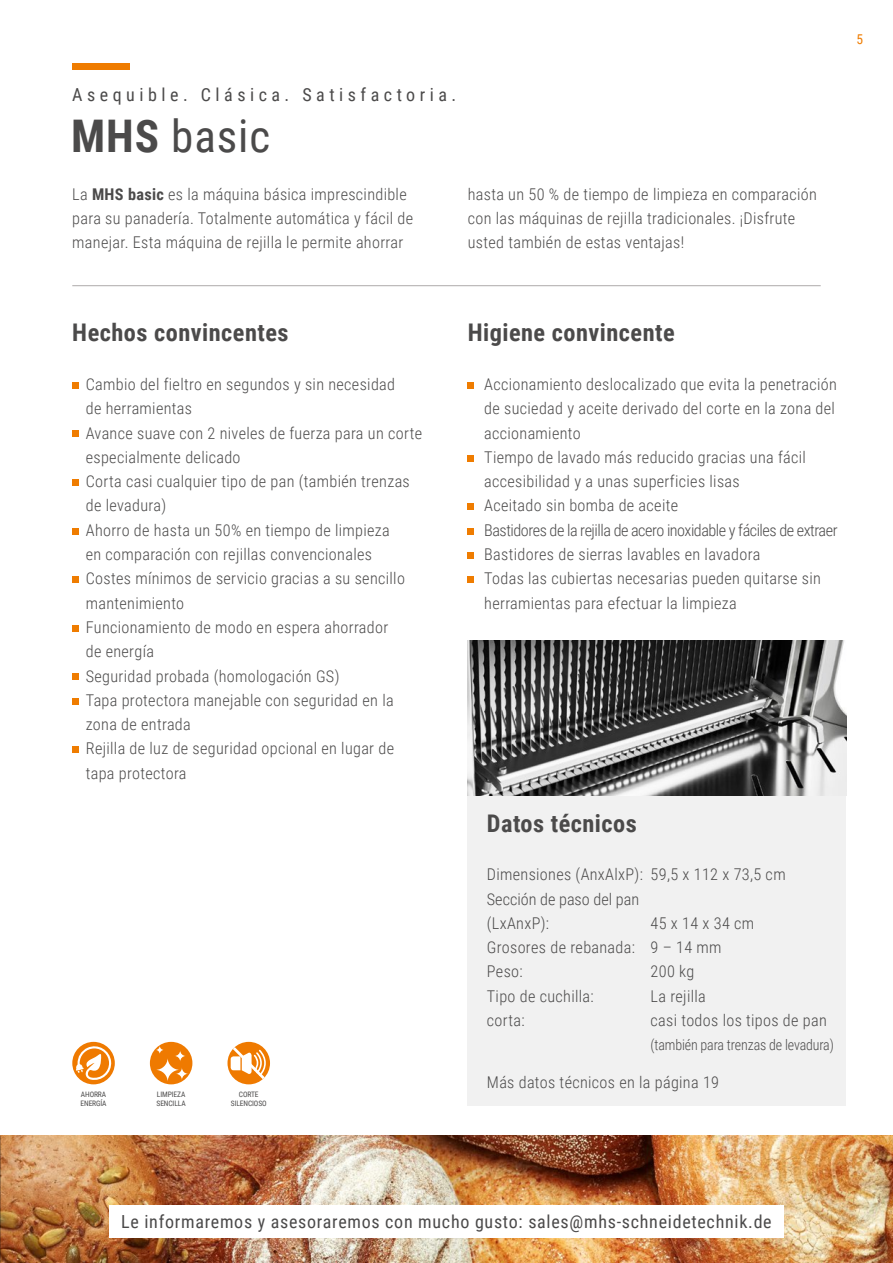
<style>
.page{position:relative;width:893px;height:1263px;background:#fff}
.page>*{position:absolute;margin:0;border:0;box-sizing:border-box;transform-origin:0 0}
.t1{font:45px "Roboto Condensed";letter-spacing:.02em;color:#4b4a4a}
.t2{font:700 24.3px "Roboto Condensed";letter-spacing:.02em;color:#4b4a4a}
.t3{font:18px "Roboto Condensed";letter-spacing:.04em;color:#4b4a4a}
.t4{font:18px "Roboto Condensed";letter-spacing:.25em;color:#4b4a4a}
.t5{font:300 16.2px/24.3px "Roboto Condensed";letter-spacing:.02em;color:#4b4a4a}
.t6{font:300 14.7px "Roboto Condensed";letter-spacing:-.01em;color:#4b4a4a;scale:.95 1}
.t7{font:13.5px "Roboto Condensed";color:#ef7c00}
.t8{font:7.5px/9px "Roboto Condensed";letter-spacing:-.015em;color:#4b4a4a}
.s1{font-weight:700}
</style>
<div class="page">
<img style="left:0;top:1135px;width:893px;height:128px">
<div style="left:468px;top:795px;width:378px;height:311px;background:#f1f1f1"></div>
<img style="left:468px;top:640px;width:378px;height:155px">
<svg style="left:72px;top:1042px;width:43px;height:42px"></svg>
<svg style="left:76px;top:1043px;width:36px;height:39px"></svg>
<div style="left:150px;top:1042px;width:42px;height:42px;background:#ef7a00;border-radius:50%"></div>
<svg style="left:156px;top:1046px;width:8px;height:8px"></svg>
<svg style="left:174px;top:1050px;width:12px;height:12px"></svg>
<svg style="left:156px;top:1058px;width:24px;height:24px"></svg>
<svg style="left:175px;top:1067px;width:14px;height:13px"></svg>
<div style="left:227px;top:1042px;width:43px;height:42px;background:#ef7a00;border-radius:50%"></div>
<svg style="left:231px;top:1047px;width:35px;height:32px"></svg>
<div style="left:72px;top:64px;width:58px;height:6px;background:#ef7c00"></div>
<div style="left:72px;top:382px;width:7px;height:6px;background:#ef7c00"></div>
<div style="left:72px;top:431px;width:7px;height:6px;background:#ef7c00"></div>
<div style="left:72px;top:479px;width:7px;height:7px;background:#ef7c00"></div>
<div style="left:72px;top:528px;width:7px;height:6px;background:#ef7c00"></div>
<div style="left:72px;top:576px;width:7px;height:7px;background:#ef7c00"></div>
<div style="left:72px;top:625px;width:7px;height:6px;background:#ef7c00"></div>
<div style="left:72px;top:674px;width:7px;height:6px;background:#ef7c00"></div>
<div style="left:72px;top:698px;width:7px;height:6px;background:#ef7c00"></div>
<div style="left:72px;top:747px;width:7px;height:6px;background:#ef7c00"></div>
<svg style="left:468px;top:382px;width:6px;height:6px"></svg>
<svg style="left:468px;top:455px;width:6px;height:6px"></svg>
<svg style="left:468px;top:504px;width:6px;height:6px"></svg>
<svg style="left:468px;top:528px;width:6px;height:6px"></svg>
<svg style="left:468px;top:552px;width:6px;height:6px"></svg>
<div style="left:468px;top:576px;width:6px;height:7px;background:#ef7c00"></div>
<div style="left:109px;top:1205px;width:675px;height:32px;background:#fff"></div>
<hr style="left:72px;top:285px;width:749px;height:1px;background:#adaaaa">
<p class="t4" style="left:72px;top:82px;width:385px">Asequible. Clásica. Satisfactoria.</p>
<h1 class="t1" style="left:71px;top:105px;width:200px"><span class="s1">MHS</span> basic</h1>
<p class="t5" style="left:72px;top:181px;width:342px">La <span class="s1">MHS basic</span> es la máquina básica imprescindible para su panadería. Totalmente automática y fácil de manejar. Esta máquina de rejilla le permite ahorrar</p>
<p class="t5" style="left:468px;top:181px;width:351px">hasta un 50 % de tiempo de limpieza en comparación con las máquinas de rejilla tradicionales. ¡Disfrute usted también de estas ventajas!</p>
<p class="t7" style="left:856px;top:30px;width:8px">5</p>
<h2 class="t2" style="left:72px;top:316px;width:218px">Hechos convincentes</h2>
<p class="t5" style="left:86px;top:371px;width:338px">Cambio del fieltro en segundos y sin necesidad<br>de herramientas<br>Avance suave con 2 niveles de fuerza para un corte especialmente delicado<br>Corta casi cualquier tipo de pan (también trenzas de levadura)<br>Ahorro de hasta un 50% en tiempo de limpieza<br>en comparación con rejillas convencionales<br>Costes mínimos de servicio gracias a su sencillo mantenimiento<br>Funcionamiento de modo en espera ahorrador<br>de energía<br>Seguridad probada (homologación GS)<br>Tapa protectora manejable con seguridad en la zona de entrada<br>Rejilla de luz de seguridad opcional en lugar de tapa protectora</p>
<p class="t8" style="left:81px;top:1089px;width:28px">AHORRA<br>ENERGÍA</p>
<p class="t8" style="left:157px;top:1089px;width:31px">LIMPIEZA<br>SENCILLA</p>
<p class="t8" style="left:231px;top:1089px;width:37px;text-align:center">CORTE<br>SILENCIOSO</p>
<h2 class="t2" style="left:468px;top:316px;width:209px">Higiene convincente</h2>
<p class="t5" style="left:484px;top:371px;width:355px">Accionamiento deslocalizado que evita la penetración de suciedad y aceite derivado del corte en la zona del accionamiento<br>Tiempo de lavado más reducido gracias una fácil accesibilidad y a unas superficies lisas<br>Aceitado sin bomba de aceite<br>Bastidores de la rejilla de acero inoxidable y fáciles de extraer Bastidores de sierras lavables en lavadora<br>Todas las cubiertas necesarias pueden quitarse sin herramientas para efectuar la limpieza</p>
<h2 class="t2" style="left:487px;top:806px;width:151px">Datos técnicos</h2>
<p class="t5" style="left:487px;top:862px;width:300px">Dimensiones (AnxAlxP): 59,5 x 112 x 73,5 cm<br>Sección de paso del pan<br>(LxAnxP):</p>
<p class="t5" style="left:487px;top:910px;width:269px;text-indent:164px">45 x 14 x 34 cm<br>Grosores de rebanada: 9 – 14 mm<br>Peso:</p>
<p class="t5" style="left:651px;top:959px;width:45px">200 kg</p>
<p class="t5" style="left:487px;top:983px;width:108px">Tipo de cuchilla:</p>
<p class="t5" style="left:651px;top:983px;width:57px">La rejilla</p>
<p class="t5" style="left:487px;top:1007px;width:39px">corta:</p>
<p class="t5" style="left:651px;top:1007px;width:178px">casi todos los tipos de pan</p>
<p class="t6" style="left:651px;top:1035px;width:194px">(también para trenzas de levadura)</p>
<p class="t5" style="left:487px;top:1070px;width:234px">Más datos técnicos en la página 19</p>
<p class="t3" style="left:121px;top:1208px;width:652px">Le informaremos y asesoraremos con mucho gusto: sales@mhs-schneidetechnik.de</p>
</div>
